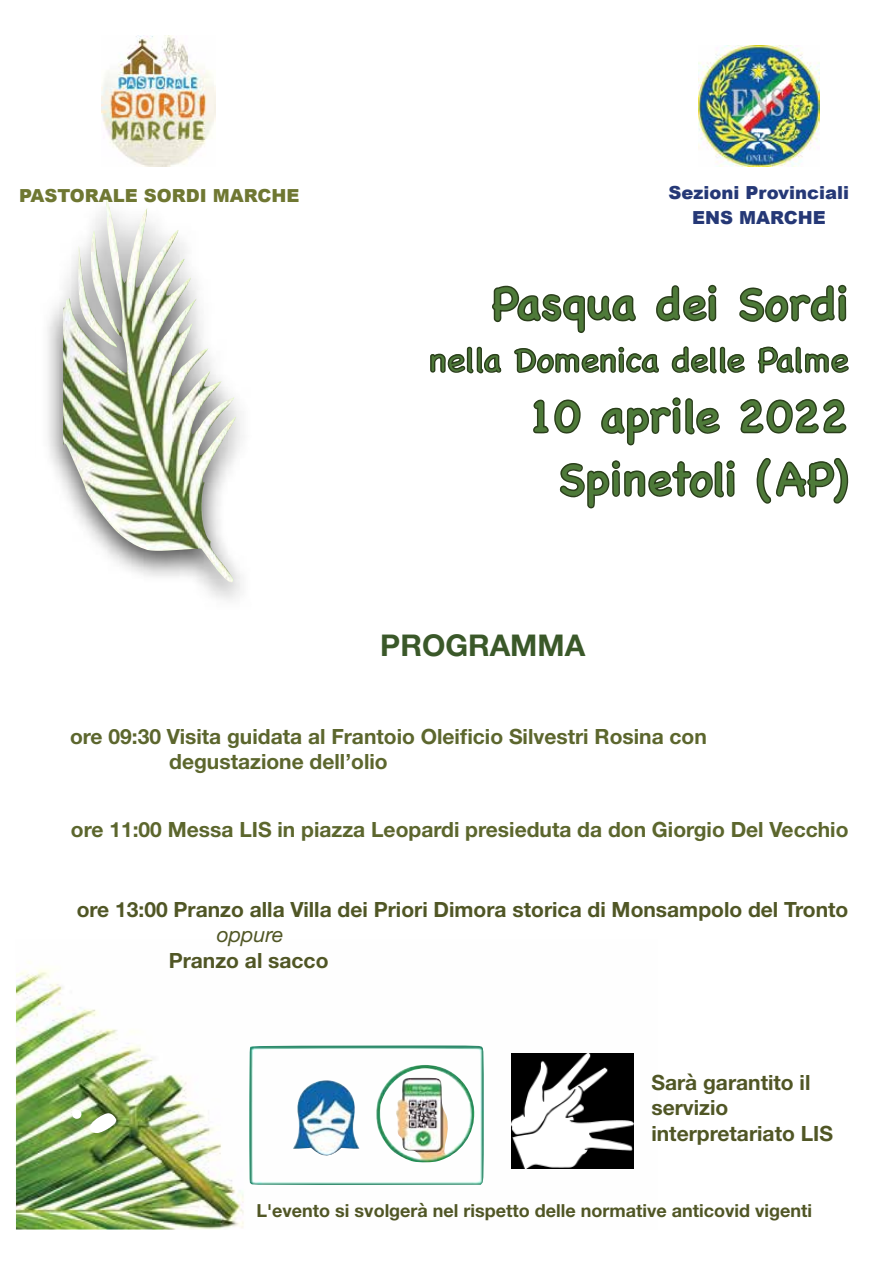
<style>
.page{position:relative;width:893px;height:1263px;background:#fff}
.page>*{position:absolute;margin:0;border:0;box-sizing:border-box;transform-origin:0 0}
.t1{font:700 45px/63px "Chalkboard SE";color:#4e7a39;text-align:right}
.t2{font:34.5px "Chalkboard SE";color:#4e7a39}
.t3{font:700 30px "Helvetica Neue";color:#3a5829}
.t4{font:700 21px/25.5px "Helvetica Neue";color:#5c662d}
.t5{font:700 21px/25.5px "Helvetica Neue";color:#505625}
.t6{font:italic 21px "Helvetica Neue";color:#505625}
.t7{font:700 18px "Helvetica Neue";color:#505625}
.t8{font:900 18px/25.5px "Arial";color:#253876;text-align:center}
.t9{font:900 18px "Arial";color:#6f7732}
</style>
<div class="page">
<img style="left:16px;top:969px;width:618px;height:260px">
<img style="left:102px;top:35px;width:114px;height:97px">
<img style="left:698px;top:45px;width:121px;height:121px">
<img style="left:249px;top:1045px;width:235px;height:140px">
<img style="left:47px;top:132px;width:196px;height:469px">
<img style="left:63px;top:201px;width:175px;height:385px">
<svg style="left:430px;top:284px;width:419px;height:225px"></svg>
<img style="left:512px;top:1053px;width:121px;height:115px">
<p class="t9" style="left:19px;top:183px;width:282px">PASTORALE SORDI MARCHE</p>
<p class="t8" style="left:668px;top:179px;width:182px">Sezioni Provinciali<br>ENS MARCHE</p>
<h1 class="t1" style="left:492px;top:272px;width:358px">Pasqua dei Sordi</h1>
<h2 class="t2" style="left:429px;top:330px;width:421px">nella Domenica delle Palme</h2>
<h1 class="t1" style="left:526px;top:384px;width:324px">10 aprile 2022<br>Spinetoli (AP)</h1>
<h3 class="t3" style="left:380px;top:622px;width:206px">PROGRAMMA</h3>
<p class="t4" style="left:169px;top:724px;width:539px;text-indent:-99px">ore 09:30 Visita guidata al Frantoio OleiÞcio Silvestri Rosina con degustazione dell’olio</p>
<p class="t4" style="left:71px;top:818px;width:779px">ore 11:00 Messa LIS in piazza Leopardi presieduta da don Giorgio Del Vecchio</p>
<p class="t5" style="left:77px;top:897px;width:773px">ore 13:00 Pranzo alla Villa dei Priori Dimora storica di Monsampolo del Tronto</p>
<p class="t6" style="left:217px;top:919px;width:68px">oppure</p>
<p class="t5" style="left:169px;top:948px;width:161px">Pranzo al sacco</p>
<p class="t5" style="left:651px;top:1070px;width:183px">Sarà garantito il servizio interpretariato LIS</p>
<p class="t7" style="left:257px;top:1197px;width:557px">L'evento si svolgerà nel rispetto delle normative anticovid vigenti</p>
</div>
